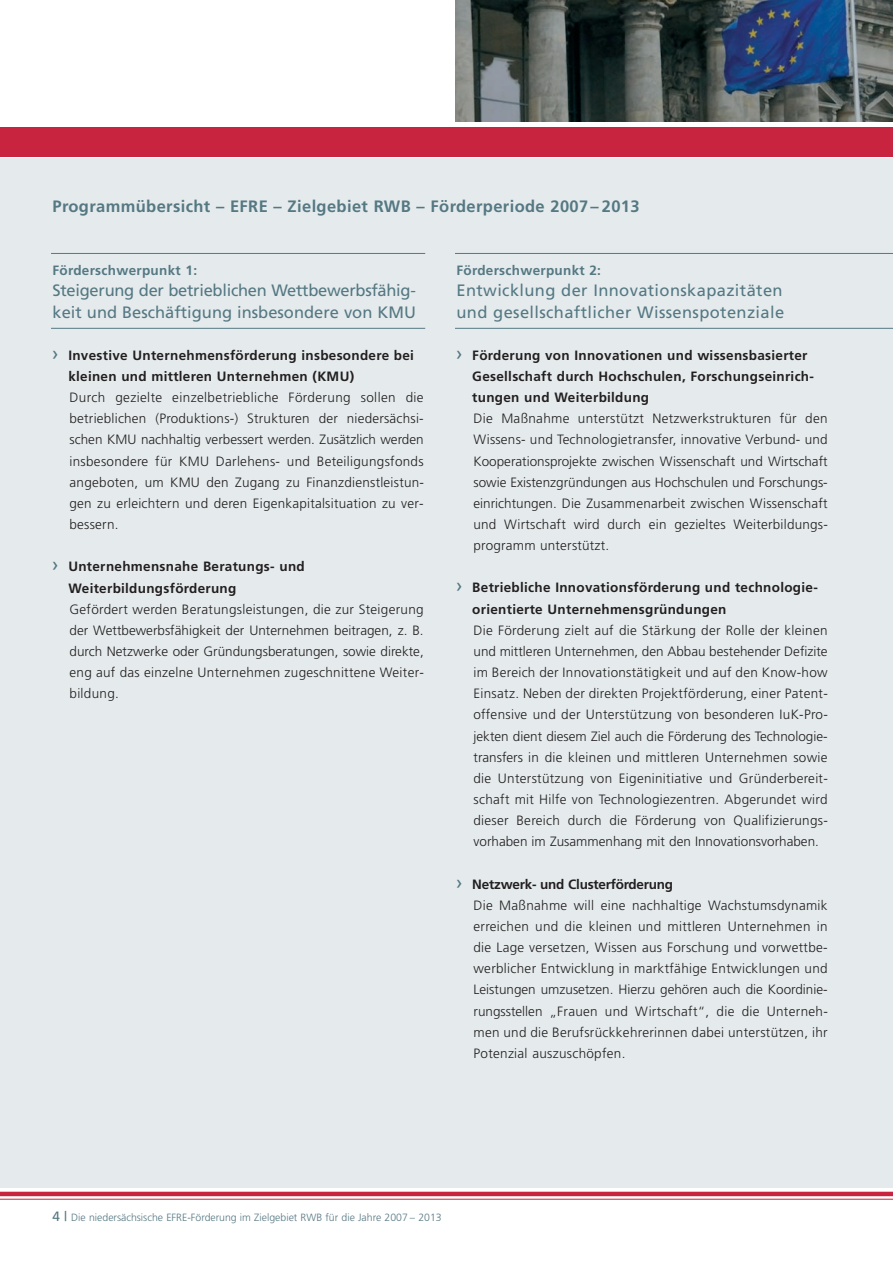
<style>
.page{position:relative;width:893px;height:1263px;background:#fff}
.page>*{position:absolute;margin:0;border:0;box-sizing:border-box;transform-origin:0 0}
.t1{font:16.5px/21.1px "Frutiger";color:#557883}
.t2{font:16.5px/21.1px "Frutiger";letter-spacing:.02em;color:#557883}
.t3{font:700 16.5px "Frutiger";letter-spacing:.02em;color:#557883}
.t4{font:300 13.5px/21.1px "Frutiger";letter-spacing:.02em;color:#231f20;text-align:justify}
.t5{font:700 13.5px/21.1px "Frutiger";letter-spacing:.02em;color:#231f20}
.t6{font:700 13.5px "Frutiger";letter-spacing:.02em;color:#557883}
.t7{font:300 10.5px "Frutiger";color:#557883}
.s1{font-weight:400;font-size:19.5px;color:#557883}
.s2{font-weight:700}
.s3{font-weight:400;font-size:13.5px}
</style>
<div class="page">
<div style="left:0;top:158px;width:893px;height:1029px;background:#e5ebed"></div>
<hr style="left:0;top:1192px;width:893px;height:4px;background:#c8233f">
<hr style="left:0;top:1199px;width:893px;height:1px;background:#c8233f">
<div style="left:0;top:127px;width:893px;height:30px;background:#c8233f"></div>
<img style="left:455px;top:0;width:438px;height:122px">
<hr style="left:51px;top:328px;width:374px;height:1px;background:#557883">
<hr style="left:51px;top:253px;width:374px;height:1px;background:#557883">
<hr style="left:455px;top:328px;width:438px;height:1px;background:#557883">
<hr style="left:455px;top:253px;width:438px;height:1px;background:#557883">
<p class="t3" style="left:53px;top:199px;width:589px">Programmübersicht – EFRE – Zielgebiet RWB – Förderperiode 2007– 2013</p>
<p class="t6" style="left:53px;top:265px;width:146px">Förderschwerpunkt 1:</p>
<p class="t1" style="left:53px;top:281px;width:365px">Steigerung der betrieblichen Wettbewerbsfähig&shy;keit und Beschäftigung insbesondere von KMU</p>
<p class="t5" style="left:68px;top:346px;width:347px;text-indent:-16px"><span class="s1">›</span> Investive Unternehmensförderung insbesondere bei kleinen und mittleren Unternehmen (KMU)</p>
<p class="t4" style="left:70px;top:388px;width:356px">Durch gezielte einzelbetriebliche Förderung sollen die betrieblichen (Produktions-) Strukturen der niedersächsi&shy;schen KMU nachhaltig verbessert werden. Zusätzlich werden insbesondere für KMU Darlehens- und Beteiligungsfonds angeboten, um KMU den Zugang zu Finanzdienstleistun&shy;gen zu erleichtern und deren Eigenkapitalsituation zu ver&shy;bessern.</p>
<p class="t5" style="left:68px;top:557px;width:238px;text-indent:-16px"><span class="s1">›</span> Unternehmensnahe Beratungs- und<br>Weiterbildungsförderung</p>
<p class="t4" style="left:70px;top:599px;width:356px">Gefördert werden Beratungsleistungen, die zur Steigerung der Wettbewerbsfähigkeit der Unternehmen beitragen, z. B. durch Netzwerke oder Gründungsberatungen, sowie direkte, eng auf das einzelne Unternehmen zugeschnittene Weiter&shy;bildung.</p>
<p class="t6" style="left:456px;top:265px;width:146px">Förderschwerpunkt 2:</p>
<p class="t2" style="left:456px;top:281px;width:329px">Entwicklung der Innovationskapazitäten und gesellschaftlicher Wissenspotenziale</p>
<p class="t5" style="left:472px;top:346px;width:343px;text-indent:-16px"><span class="s1">›</span> Förderung von Innovationen und wissensbasierter<br>Gesellschaft durch Hochschulen, Forschungseinrich&shy;tungen und Weiterbildung</p>
<p class="t4" style="left:473px;top:409px;width:356px">Die Maßnahme unterstützt Netzwerkstrukturen für den Wissens- und Technologietransfer, innovative Verbund- und Kooperationsprojekte zwischen Wissenschaft und Wirtschaft sowie Existenzgründungen aus Hochschulen und Forschungs&shy;einrichtungen. Die Zusammenarbeit zwischen Wissenschaft und Wirtschaft wird durch ein gezieltes Weiterbildungs&shy;programm unterstützt.</p>
<p class="t5" style="left:472px;top:578px;width:347px;text-indent:-16px"><span class="s1">›</span> Betriebliche Innovationsförderung und technologie&shy;orientierte Unternehmensgründungen</p>
<p class="t4" style="left:473px;top:621px;width:356px">Die Förderung zielt auf die Stärkung der Rolle der kleinen und mittleren Unternehmen, den Abbau bestehender Defizite im Bereich der Innovationstätigkeit und auf den Know-how Einsatz. Neben der direkten Projektförderung, einer Patent&shy;offensive und der Unterstützung von besonderen IuK-Pro&shy;jekten dient diesem Ziel auch die Förderung des Technologie&shy;transfers in die kleinen und mittleren Unternehmen sowie die Unterstützung von Eigeninitiative und Gründerbereit&shy;schaft mit Hilfe von Technologiezentren. Abgerundet wird dieser Bereich durch die Förderung von Qualifizierungs&shy;vorhaben im Zusammenhang mit den Innovationsvorhaben.</p>
<p class="t4" style="left:473px;top:874px;width:356px;text-align:left;text-indent:-17px"><span class="s1">›</span> <span class="s2">Netzwerk- und Clusterförderung<br></span>Die Maßnahme will eine nachhaltige Wachstumsdynamik erreichen und die kleinen und mittleren Unternehmen in die Lage versetzen, Wissen aus Forschung und vorwettbe&shy;werblicher Entwicklung in marktfähige Entwicklungen und Leistungen umzusetzen. Hierzu gehören auch die Koordinie&shy;rungsstellen „Frauen und Wirtschaft“, die die Unterneh&shy;men und die Berufsrückkehrerinnen dabei unterstützen, ihr Potenzial auszuschöpfen.</p>
<p class="t7" style="left:53px;top:1213px;width:391px"><span class="s3">4 |</span> Die niedersächsische EFRE-Förderung im Zielgebiet RWB für die Jahre 2007 – 2013</p>
</div>
